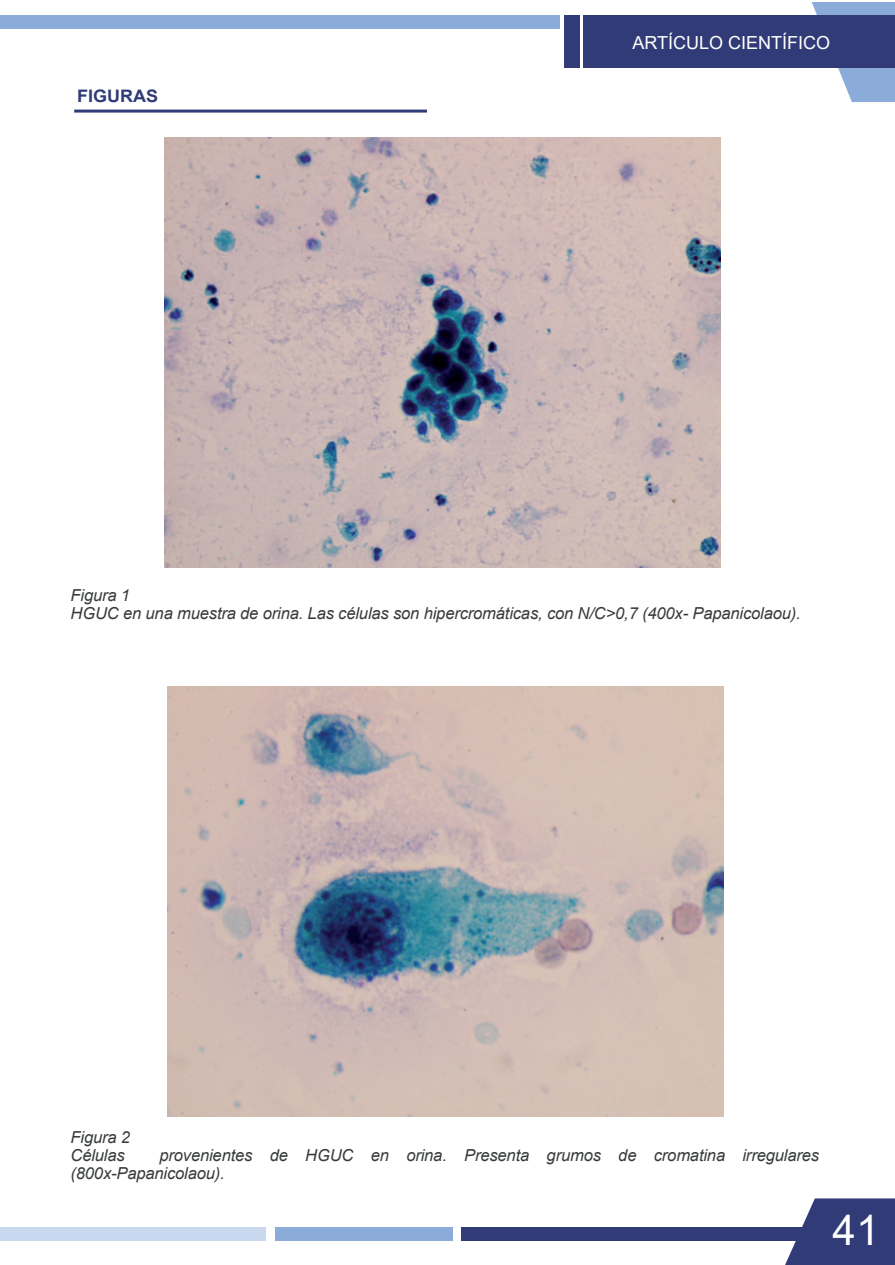
<style>
.page{position:relative;width:895px;height:1265px;background:#fff}
.page>*{position:absolute;margin:0;border:0;box-sizing:border-box;transform-origin:0 0}
.t1{font:42.15px "Arial";color:#fff}
.t2{font:18px "Arial";color:#fff}
.t3{font:700 17.25px "Arial";color:#303b77;scale:1.04 1}
.t4{font:italic 16.5px/18px "Arial";letter-spacing:-.01em;color:#383b3c}
</style>
<div class="page">
<svg style="left:811px;top:2px;width:83px;height:100px"></svg>
<div style="left:583px;top:16px;width:311px;height:52px;background:#303b77"></div>
<div style="left:564px;top:16px;width:15px;height:52px;background:#303b77"></div>
<div style="left:0;top:16px;width:559px;height:13px;background:#8bacd9"></div>
<div style="left:461px;top:1226px;width:353px;height:14px;background:#303b77"></div>
<div style="left:275px;top:1226px;width:177px;height:14px;background:#8bacd9"></div>
<div style="left:0;top:1226px;width:266px;height:14px;background:#c8d8ee"></div>
<svg style="left:785px;top:1198px;width:109px;height:66px"></svg>
<img style="left:165px;top:137px;width:555px;height:430px">
<img style="left:168px;top:686px;width:555px;height:430px">
<hr style="left:74px;top:110px;width:353px;height:3px;background:#303b77">
<p class="t3" style="left:77px;top:84px;width:79px">FIGURAS</p>
<p class="t2" style="left:632px;top:30px;width:199px">ARTÍCULO CIENTÍFICO</p>
<p class="t4" style="left:71px;top:586px;width:731px">Figura 1<br>HGUC en una muestra de orina. Las células son hipercromáticas, con N/C&gt;0,7 (400x- Papanicolaou).</p>
<p class="t4" style="left:71px;top:1128px;width:61px">Figura 2<br>Células</p>
<p class="t4" style="left:71px;top:1146px;width:750px;text-indent:89px">provenientes de HGUC en orina. Presenta grumos de cromatina irregulares (800x-Papanicolaou).</p>
<h1 class="t1" style="left:832px;top:1200px;width:48px">41</h1>
</div>
